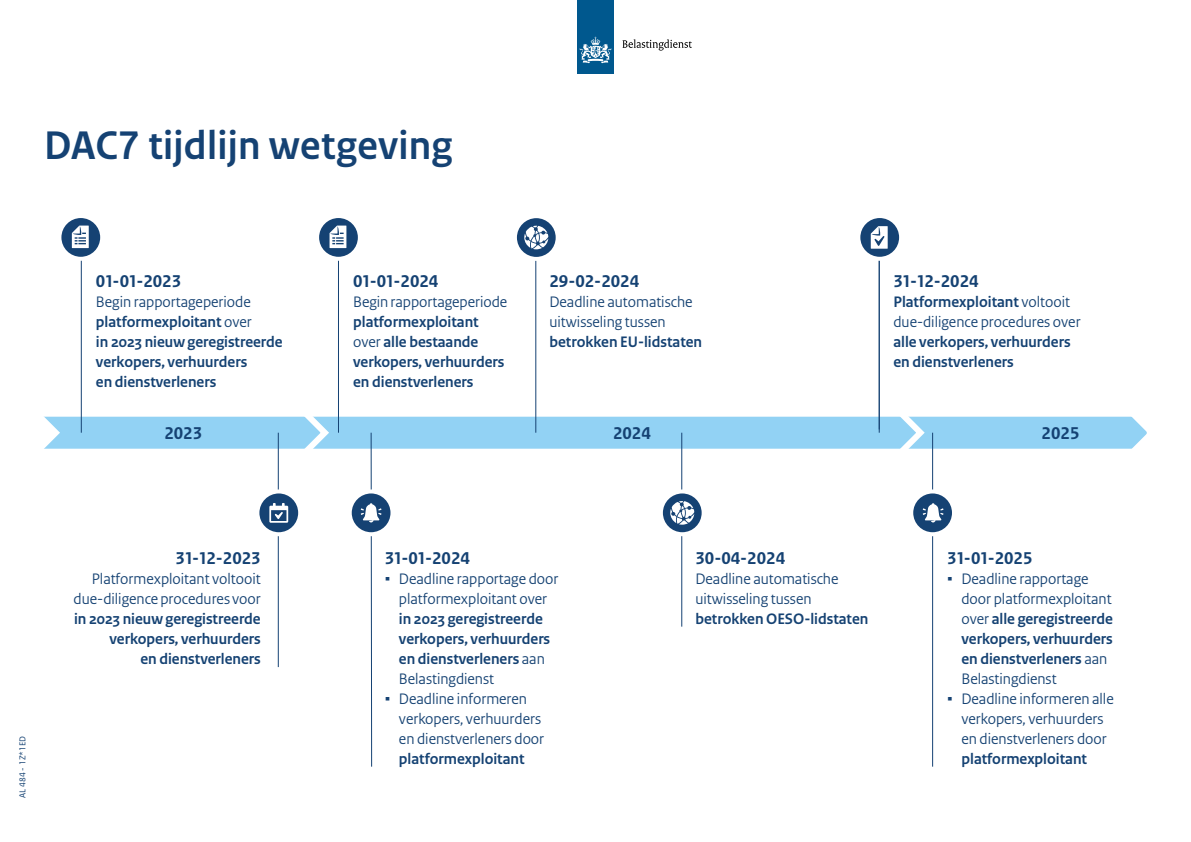
<style>
.page{position:relative;width:1191px;height:842px;background:#fff}
.page>*{position:absolute;margin:0;border:0;box-sizing:border-box;transform-origin:0 0}
.H1_Titel{font:700 42px "Rijksoverheid Sans Heading";letter-spacing:.01em;color:#154273}
.Tijdlijn_Kop{font:700 18px "Rijksoverheid Sans Text";color:#154273}
.Tijdlijn{font:16px/20px "Rijksoverheid Sans Heading";color:#154273}
.Tijdlijn-2{font:700 16px/20px "Rijksoverheid Sans Heading";color:#154273}
.Doc-code{font:9px "Rijksoverheid Sans Text";color:#154273}
.s1{font-weight:400}
.s2{font-weight:700}
.s3{font-family:"Impact"}
</style>
<div class="page">
<div style="left:46px;top:417px;width:1084px;height:32px;background:#92d2f4"></div>
<svg style="left:296px;top:416px;width:37px;height:33px"></svg>
<svg style="left:891px;top:416px;width:38px;height:33px"></svg>
<svg style="left:1127px;top:416px;width:20px;height:33px"></svg>
<svg style="left:44px;top:416px;width:16px;height:33px"></svg>
<div style="left:577px;top:0;width:37px;height:74px;background:#00588e"></div>
<svg style="left:579px;top:37px;width:32px;height:27px"></svg>
<svg style="left:622px;top:39px;width:70px;height:12px"></svg>
<hr style="left:81px;top:246px;width:1px;height:187px;background:#154273">
<hr style="left:278px;top:433px;width:1px;height:234px;background:#154273">
<hr style="left:681px;top:433px;width:1px;height:194px;background:#154273">
<hr style="left:932px;top:433px;width:1px;height:334px;background:#154273">
<hr style="left:338px;top:246px;width:1px;height:187px;background:#154273">
<hr style="left:535px;top:246px;width:1px;height:187px;background:#154273">
<hr style="left:878px;top:246px;width:1px;height:187px;background:#154273">
<svg style="left:257px;top:491px;width:43px;height:43px"></svg>
<div style="left:255px;top:489px;width:47px;height:47px;border:4px solid #fff;border-radius:50%"></div>
<svg style="left:350px;top:491px;width:42px;height:43px"></svg>
<div style="left:348px;top:489px;width:46px;height:47px;border:4px solid #fff;border-radius:50%"></div>
<svg style="left:911px;top:491px;width:43px;height:43px"></svg>
<div style="left:909px;top:489px;width:47px;height:47px;border:4px solid #fff;border-radius:50%"></div>
<svg style="left:269px;top:503px;width:19px;height:20px"></svg>
<svg style="left:361px;top:432px;width:20px;height:335px"></svg>
<svg style="left:922px;top:503px;width:21px;height:19px"></svg>
<svg style="left:661px;top:491px;width:42px;height:43px"></svg>
<div style="left:659px;top:489px;width:46px;height:47px;border:4px solid #fff;border-radius:50%"></div>
<svg style="left:670px;top:501px;width:24px;height:24px"></svg>
<svg style="left:858px;top:216px;width:43px;height:43px"></svg>
<div style="left:856px;top:214px;width:47px;height:47px;border:4px solid #fff;border-radius:50%"></div>
<svg style="left:317px;top:216px;width:43px;height:43px"></svg>
<div style="left:315px;top:214px;width:47px;height:47px;border:4px solid #fff;border-radius:50%"></div>
<svg style="left:329px;top:226px;width:17px;height:22px"></svg>
<svg style="left:870px;top:226px;width:17px;height:23px"></svg>
<svg style="left:59px;top:216px;width:43px;height:43px"></svg>
<div style="left:57px;top:214px;width:47px;height:47px;border:4px solid #fff;border-radius:50%"></div>
<svg style="left:72px;top:226px;width:17px;height:22px"></svg>
<svg style="left:515px;top:216px;width:42px;height:43px"></svg>
<div style="left:513px;top:214px;width:46px;height:47px;border:4px solid #fff;border-radius:50%"></div>
<svg style="left:524px;top:226px;width:24px;height:23px"></svg>
<h1 class="H1_Titel" style="left:44px;top:122px;width:410px">DAC7 tijdlijn wetgeving</h1>
<h2 class="Tijdlijn_Kop" style="left:96px;top:271px;width:87px">01-01-2023</h2>
<p class="Tijdlijn-2" style="left:96px;top:292px;width:188px"><span class="s1">Begin rapportageperiode </span>platformexploitant <span class="s1">over<br></span>in 2023 nieuw geregistreerde verkopers, verhuurders<br>en dienstverleners</p>
<h2 class="Tijdlijn_Kop" style="left:353px;top:271px;width:87px">01-01-2024</h2>
<p class="Tijdlijn" style="left:353px;top:292px;width:156px">Begin rapportageperiode <span class="s2">platformexploitant</span></p>
<p class="Tijdlijn-2" style="left:353px;top:332px;width:153px"><span class="s1">over</span> alle bestaande verkopers, verhuurders en dienstverleners</p>
<h2 class="Tijdlijn_Kop" style="left:549px;top:271px;width:91px">29-02-2024</h2>
<p class="Tijdlijn" style="left:549px;top:292px;width:154px">Deadline automatische uitwisseling tussen <span class="s2">betrokken EU-lidstaten</span></p>
<h2 class="Tijdlijn_Kop" style="left:893px;top:271px;width:87px">31-12-2024</h2>
<p class="Tijdlijn-2" style="left:893px;top:292px;width:189px">Platformexploitant <span class="s1">voltooit due-diligence procedures over </span>alle verkopers, verhuurders en dienstverleners</p>
<p class="Tijdlijn_Kop" style="left:164px;top:423px;width:39px">2023</p>
<p class="Tijdlijn_Kop" style="left:613px;top:423px;width:39px">2024</p>
<p class="Tijdlijn_Kop" style="left:1041px;top:423px;width:39px">2025</p>
<p class="Doc-code" style="left:17px;top:798px;width:63px;rotate:-90deg">AL 484 - 1Z*1ED</p>
<h2 class="Tijdlijn_Kop" style="left:176px;top:548px;width:87px">31-12-2023</h2>
<p class="Tijdlijn-2" style="left:74px;top:569px;width:189px;text-align:right"><span class="s1">Platformexploitant voltooit due-diligence procedures voor </span>in 2023 nieuw geregistreerde verkopers, verhuurders<br>en dienstverleners</p>
<h2 class="Tijdlijn_Kop" style="left:385px;top:548px;width:87px">31-01-2024</h2>
<p class="Tijdlijn" style="left:399px;top:569px;width:161px;text-indent:-14px"><span class="s3">▪</span> Deadline rapportage door platformexploitant over <span class="s2">in 2023 geregistreerde verkopers, verhuurders en dienstverleners</span> aan<br>Belastingdienst</p>
<p class="Tijdlijn" style="left:399px;top:689px;width:147px;text-indent:-14px"><span class="s3">▪</span> Deadline informeren verkopers, verhuurders en dienstverleners door <span class="s2">platformexploitant</span></p>
<h2 class="Tijdlijn_Kop" style="left:695px;top:548px;width:91px">30-04-2024</h2>
<p class="Tijdlijn" style="left:695px;top:569px;width:174px">Deadline automatische uitwisseling tussen <span class="s2">betrokken OESO-lidstaten</span></p>
<h2 class="Tijdlijn_Kop" style="left:947px;top:548px;width:87px">31-01-2025</h2>
<p class="Tijdlijn" style="left:961px;top:569px;width:153px;text-indent:-14px"><span class="s3">▪</span> Deadline rapportage door platformexploitant over <span class="s2">alle geregistreerde verkopers, verhuurders en dienstverleners</span> aan<br>Belastingdienst</p>
<p class="Tijdlijn" style="left:961px;top:689px;width:154px;text-indent:-14px"><span class="s3">▪</span> Deadline informeren alle verkopers, verhuurders en dienstverleners door <span class="s2">platformexploitant</span></p>
</div>
